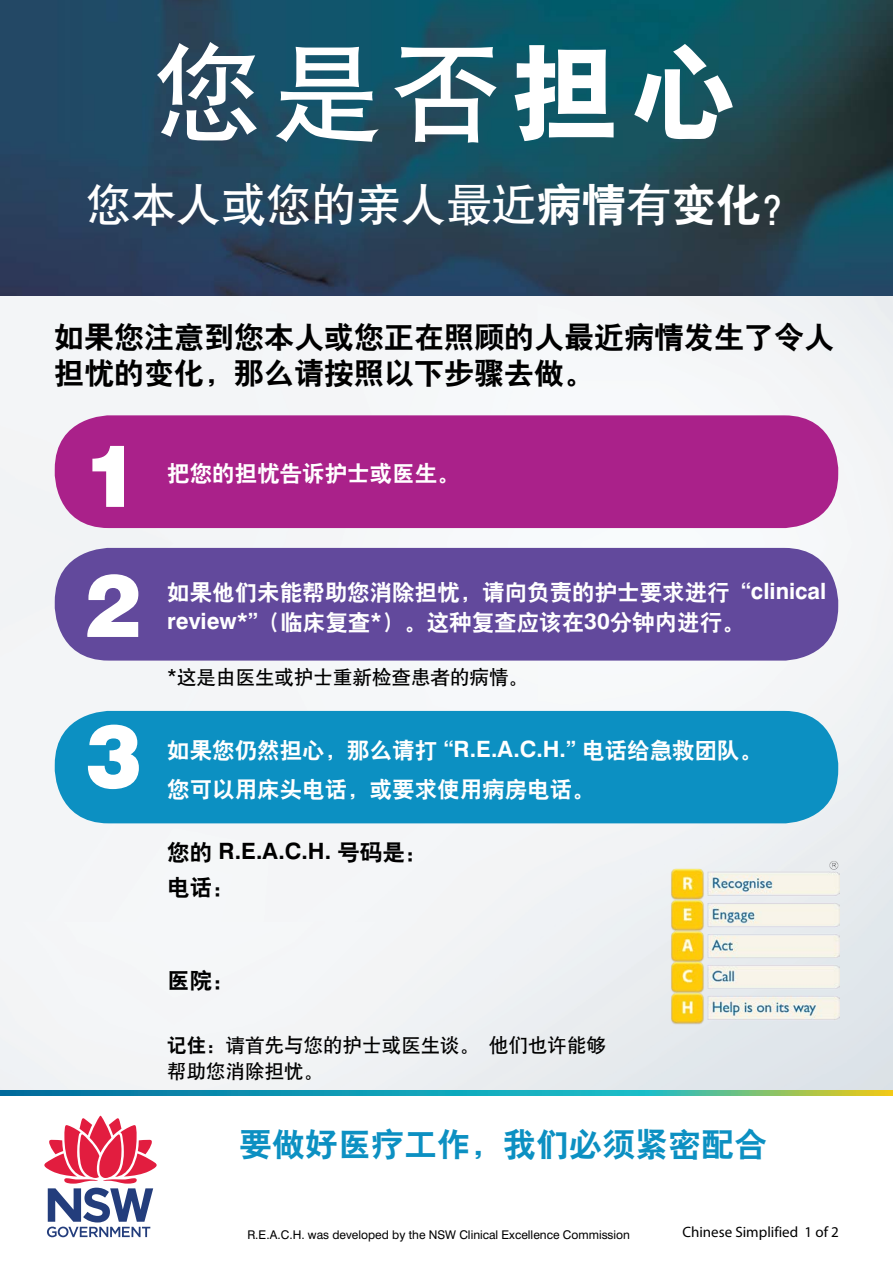
<style>
.page{position:relative;width:893px;height:1263px;background:#fff}
.page>*{position:absolute;margin:0;border:0;box-sizing:border-box;transform-origin:0 0}
.t1{font:108px "H Yb 1 gj";color:#fff}
.t2{font:900 87px "Swiss 721 BT";color:#fff}
.t3{font:45px "H Yb 1 gj";color:#fff}
.Intro1{font:33px "H Yb 2 gj";color:#0c90c2}
.Intro1-2{font:30px/36px "H Yb 2 gj";color:#000}
.Points{font:22.5px "H Yb 2 gj";color:#fff}
.Points-2{font:700 22.5px "Swiss 721 BT";color:#000}
.Points-3{font:700 22.5px "Swiss 721 BT";color:#fff}
.Points-4{font:22.5px "H Yb 2 gj";color:#000}
.Text{font:19.5px/25.5px "H Yb 1 gj";color:#000}
.t4{font:15px "Myriad Pro";color:#000}
.t5{font:12px "Swiss 721 BT";color:#000}
.s1{font-family:"H Yb 9 gj"}
.s2{font-family:"H Yb 2 gj"}
.s3{font-family:"Swiss 721 BT";font-weight:700}
.s4{font-family:"Swiss 721 BT"}
.s5{font-family:"H Yb 2 gj";font-weight:400}
</style>
<div class="page">
<img style="left:0;top:296px;width:893px;height:794px">
<img style="left:0;top:0;width:893px;height:296px">
<svg style="left:0;top:1090px;width:893px;height:5px;background:#30a29e"></svg>
<svg style="left:44px;top:1115px;width:113px;height:122px"></svg>
<div style="left:55px;top:415px;width:783px;height:113px;background:#aa218a;border-radius:54px"></div>
<div style="left:55px;top:548px;width:783px;height:113px;background:#62499c;border-radius:54px"></div>
<div style="left:55px;top:711px;width:783px;height:112px;background:#0c90c2;border-radius:54px"></div>
<img style="left:654px;top:851px;width:185px;height:179px">
<h1 class="t1" style="left:154px;top:38px;width:585px">您是否<span class="s1">担心</span></h1>
<p class="t3" style="left:86px;top:182px;width:721px">您本人或您的亲人最近<span class="s2">病情</span>有<span class="s2">变化</span>?</p>
<p class="Intro1-2" style="left:54px;top:319px;width:782px">如果您注意到您本人或您正在照顾的人最近病情发生了令人担忧的变化，那么请按照以下步骤去做。</p>
<p class="t2" style="left:84px;top:423px;width:59px">1</p>
<p class="Points" style="left:167px;top:462px;width:294px">把您的担忧告诉护士或医生。</p>
<p class="t2" style="left:85px;top:553px;width:59px">2</p>
<p class="Points-3" style="left:741px;top:577px;width:87px">“clinical</p>
<p class="Points" style="left:167px;top:581px;width:564px">如果他们未能帮助您消除担忧，请向负责的护士要求进行</p>
<p class="Points" style="left:167px;top:611px;width:579px"><span class="s3">review*”</span>（临床复查<span class="s3">*</span>）。这种复查应该在<span class="s3">30</span>分钟内进行。</p>
<p class="t2" style="left:85px;top:703px;width:59px">3</p>
<p class="Text" style="left:167px;top:664px;width:362px"><span class="s4">*</span>这是由医生或护士重新检查患者的病情。</p>
<p class="Points" style="left:167px;top:739px;width:596px">如果您仍然担心，那么请打 <span class="s3">“R E. A. C. H. .”</span> 电话给急救团队。</p>
<p class="Points" style="left:167px;top:778px;width:429px">您可以用床头电话，或要求使用病房电话。</p>
<p class="Points-2" style="left:167px;top:837px;width:262px"><span class="s5">您的</span> R E. A. C. H. . <span class="s5">号码是：</span></p>
<p class="Points-4" style="left:167px;top:876px;width:69px">电话：</p>
<p class="Points-4" style="left:167px;top:969px;width:69px">医院：</p>
<p class="Text" style="left:167px;top:1032px;width:313px"><span class="s2">记住：</span>请首先与您的护士或医生谈。帮助您消除担忧。</p>
<p class="Text" style="left:489px;top:1032px;width:118px">他们也许能够</p>
<p class="Intro1" style="left:239px;top:1128px;width:529px">要做好医疗工作，我们必须紧密配合</p>
<p class="t5" style="left:247px;top:1227px;width:384px">R E. A. C. H. . was developed by the NSW Clinical Excellence Commission</p>
<p class="t4" style="left:682px;top:1223px;width:158px">Chinese Simplified 1 of 2</p>
</div>
